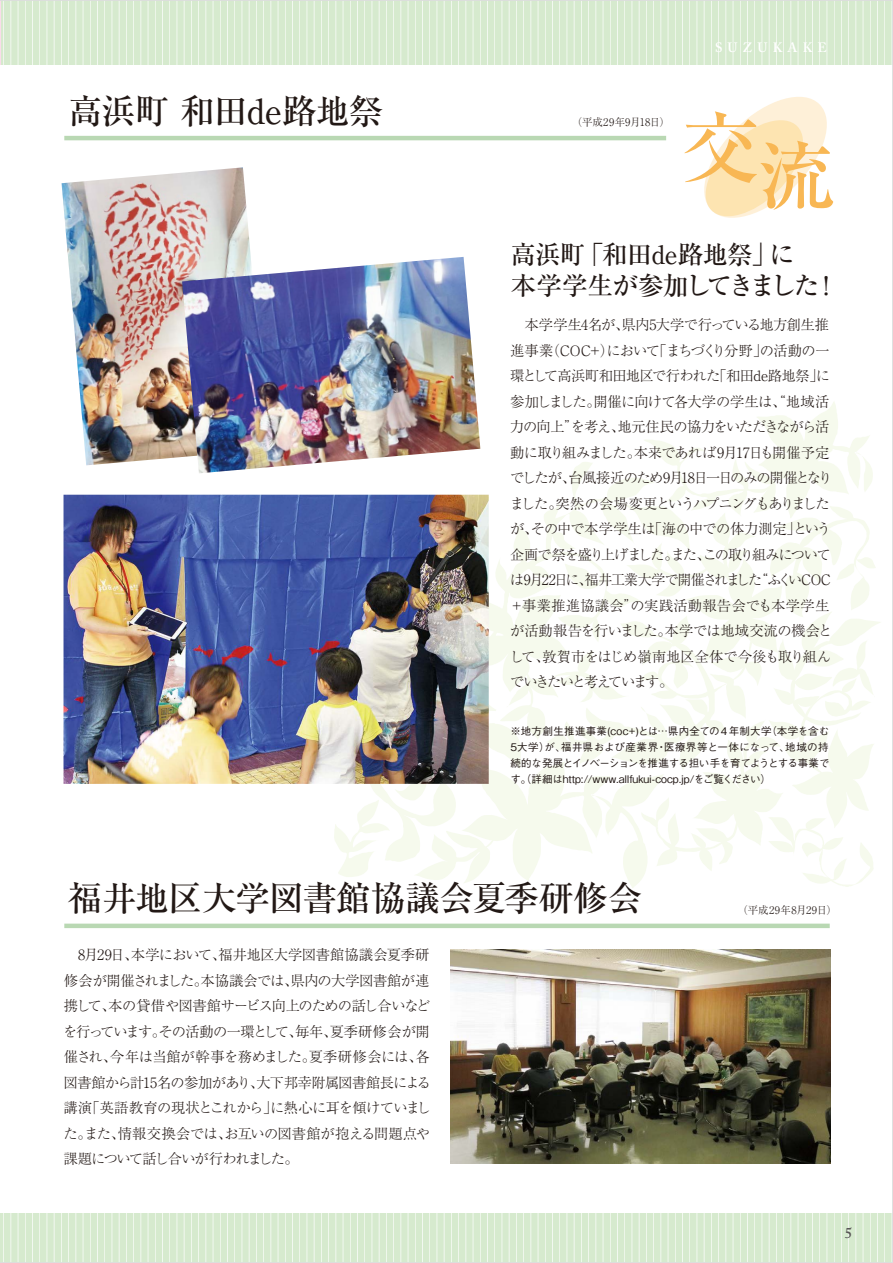
<style>
.page{position:relative;width:893px;height:1263px;background:#fff}
.page>*{position:absolute;margin:0;border:0;box-sizing:border-box;transform-origin:0 0}
.t1{font:500 78.6px "Ryumin Pro";color:#f8b754}
.t2{font:500 34.5px "Ryumin Pro";letter-spacing:-.025em;color:#221815}
.t3{font:500 25.5px/31.5px "Ryumin Pro";letter-spacing:-.035em;color:#221815}
.t4{font:600 15px "Adobe Caslon Pro";color:#595757}
.t5{font:300 14.25px/25.5px "Ryumin Pro";letter-spacing:-.05em;color:#221815}
.t6{font:600 13.5px "Adobe Caslon Pro";letter-spacing:.38em;color:#fff}
.t7{font:500 10.5px/16px "Gothic BBB Pro";letter-spacing:-.015em;color:#221815;text-align:justify}
.t8{font:300 10.5px "Ryumin Pro";letter-spacing:.035em;color:#221815}
.t9{font:300 10.5px "Ryumin Pro";letter-spacing:.005em;color:#221815}
</style>
<div class="page">
<img style="left:0;top:0;width:893px;height:1263px">
<p class="t2" style="left:68px;top:84px;width:351px">高浜町 和田de路地祭　</p>
<p class="t6" style="left:715px;top:40px;width:113px">SUZUKAKE</p>
<p class="t9" style="left:572px;top:114px;width:100px">（平成29年9月18日）</p>
<p class="t1" style="left:681px;top:100px;width:157px">交流</p>
<p class="t3" style="left:511px;top:237px;width:330px">高浜町「和田de路地祭」に<br>本学学生が参加してきました！</p>
<p class="t5" style="left:510px;top:311px;width:324px">　本学学生4名が、県内5大学で行っている地方創生推進事業（COC+）において「まちづくり分野」の活動の一環として高浜町和田地区で行われた「和田de路地祭」に参加しました。開催に向けて各大学の学生は、“地域活力の向上”を考え、地元住民の協力をいただきながら活動に取り組みました。本来であれば9月17日も開催予定でしたが、台風接近のため9月18日一日のみの開催となりました。突然の会場変更というハプニングもありましたが、その中で本学学生は「海の中での体力測定」という企画で祭を盛り上げました。また、この取り組みについては9月22日に、福井工業大学で開催されました“ふくいCOC＋事業推進協議会”の実践活動報告会でも本学学生が活動報告を行いました。本学では地域交流の機会として、敦賀市をはじめ嶺南地区全体で今後も取り組んでいきたいと考えています。</p>
<p class="t7" style="left:510px;top:722px;width:321px">※地方創生推進事業(coc+)とは…県内全ての４年制大学（本学を含む5大学）が、福井県および産業界・医療界等と一体になって、地域の持続的な発展とイノベーションを推進する担い手を育てようとする事業です。（詳細はhttp://www.allfukui-cocp.jp/をご覧ください）</p>
<p class="t2" style="left:68px;top:871px;width:576px">福井地区大学図書館協議会夏季研修会</p>
<p class="t5" style="left:63px;top:941px;width:369px">　8月29日、本学において、福井地区大学図書館協議会夏季研修会が開催されました。本協議会では、県内の大学図書館が連携して、本の貸借や図書館サービス向上のための話し合いなどを行っています。その活動の一環として、毎年、夏季研修会が開催され、今年は当館が幹事を務めました。夏季研修会には、各図書館から計15名の参加があり、大下邦幸附属図書館長による講演「英語教育の現状とこれから」に熱心に耳を傾けていました。また、情報交換会では、お互いの図書館が抱える問題点や課題について話し合いが行われました。</p>
<p class="t8" style="left:738px;top:902px;width:101px">（平成29年8月29日）</p>
<p class="t4" style="left:845px;top:1224px;width:9px">5</p>
</div>
